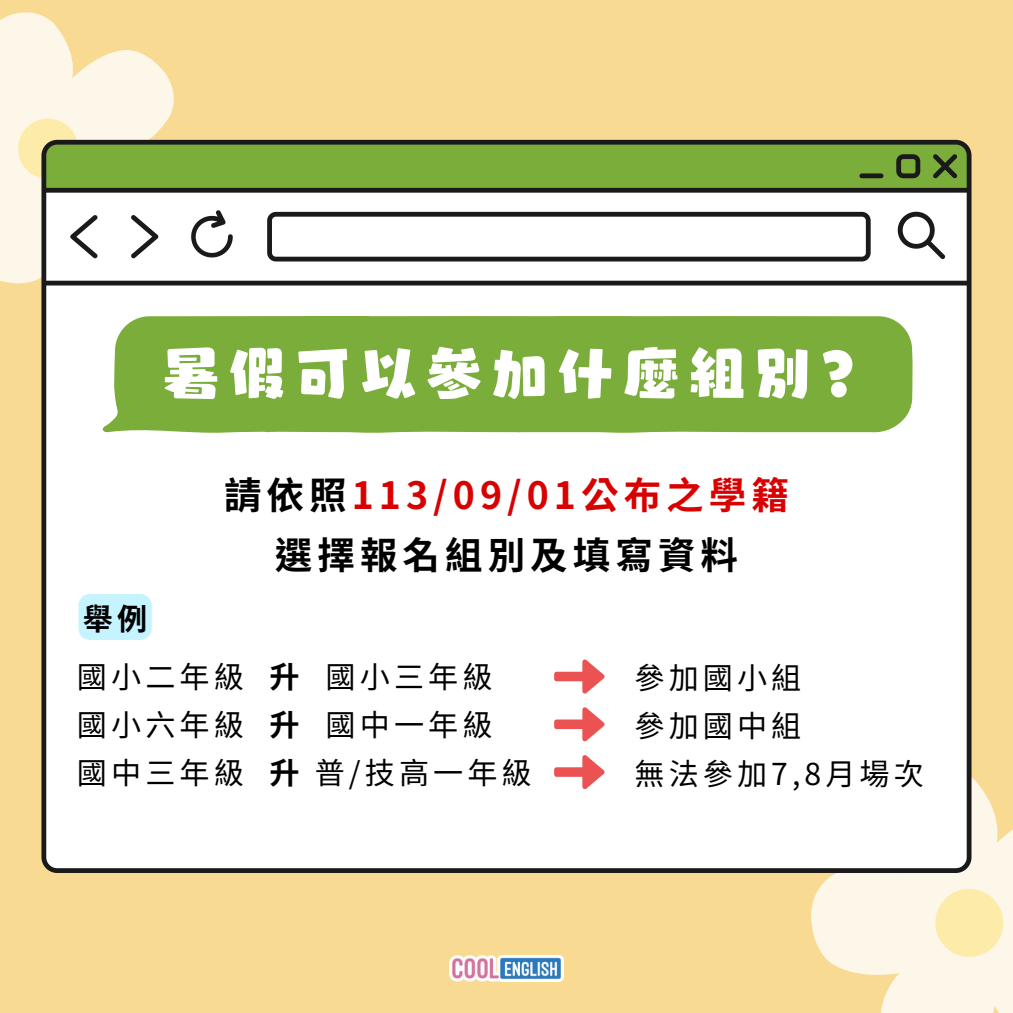
<style>
.page{position:relative;width:1013px;height:1013px;background:#fff}
.page>*{position:absolute;margin:0;border:0;box-sizing:border-box;transform-origin:0 0}
.t1{font:55px "Canva Yuruka Std UB";letter-spacing:.195em;color:#fff}
.t2{font:700 37.5px/60px "Noto Sans TC";letter-spacing:.135em;color:#000;text-align:center}
.t3{font:30.12px/47.8px "Noto Sans TC";letter-spacing:.135em;color:#000}
.s1{color:#d80000}
.s2{font-weight:700}
</style>
<div class="page">
<div style="left:0;top:0;width:1012px;height:1012px;background:#f8da93"></div>
<svg style="left:811px;top:750px;width:201px;height:262px"></svg>
<img style="left:449px;top:955px;width:114px;height:26px">
<div style="left:41px;top:144px;width:930px;height:729px;background:#fff"></div>
<svg style="left:0;top:12px;width:967px;height:287px"></svg>
<svg style="left:103px;top:316px;width:160px;height:118px;background:#88b64f"></svg>
<div style="left:263px;top:316px;width:251px;height:118px;background:#7aad3a"></div>
<div style="left:514px;top:316px;width:398px;height:118px;background:#7aad3a"></div>
<svg style="left:554px;top:658px;width:51px;height:36px;background:#f7bbbb"></svg>
<div style="left:78px;top:594px;width:74px;height:46px;background:#c5f3ff;border-radius:11px"></div>
<svg style="left:554px;top:706px;width:51px;height:36px;background:#f7bbbb"></svg>
<svg style="left:554px;top:754px;width:51px;height:36px;background:#f7bbbb"></svg>
<h1 class="t1" style="left:163px;top:346px;width:692px">暑假可以參加什麼組別?</h1>
<p class="t2" style="left:224px;top:462px;width:566px">請依照<span class="s1">113/09/01公布之學籍</span>選擇報名組別及填寫資料</p>
<p class="t3" style="left:77px;top:588px;width:417px;line-height:58.1px"><span class="s2">舉例<br></span>國小二年級 <span class="s2">升</span> 國小三年級</p>
<p class="t3" style="left:77px;top:699px;width:456px">國小六年級 <span class="s2">升</span> 國中一年級<br>國中三年級 <span class="s2">升</span>普/技高一年級</p>
<p class="t3" style="left:634px;top:652px;width:291px">參加國小組<br>參加國中組<br>無法參加7,8月場次</p>
</div>
